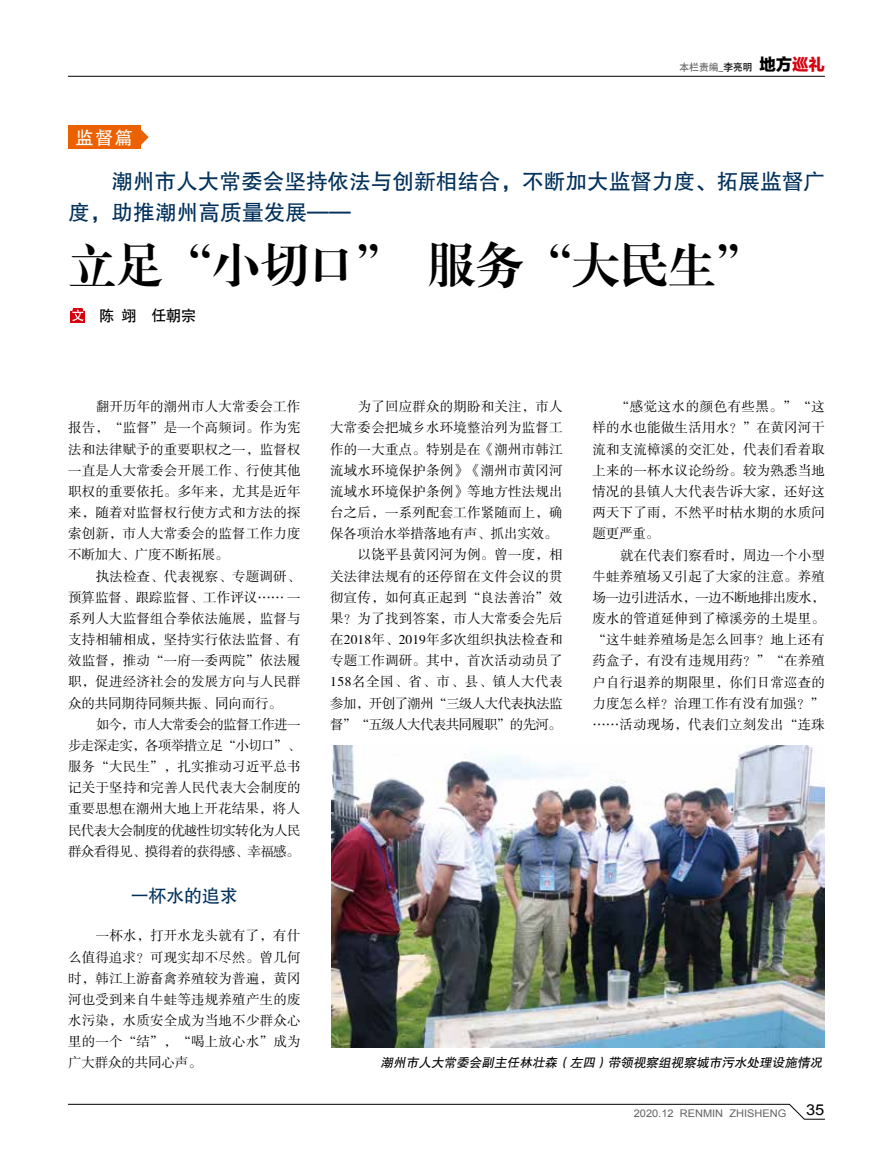
<style>
.page{position:relative;width:893px;height:1149px;background:#fff}
.page>*{position:absolute;margin:0;border:0;box-sizing:border-box;transform-origin:0 0}
.t1{font:48px "FZXBSJW GB1 0";color:#000}
.t2{font:21.75px/31.5px "FZHTJW GB1 0";letter-spacing:-.005em;color:#00305b}
.t3{font:18px "FZHTJW GB1 0";letter-spacing:-.01em;color:#00305b}
.t4{font:18px "FZHTJW GB1 0";color:#fff}
.t5{font:15px "Heiti CSEG Medium GB";color:#000}
.t6{font:15px "Arial";color:#000;scale:1.1 1}
.t7{font:13.5px/21.1px "FZSSJW GB1 0";letter-spacing:.015em;color:#000;text-align:justify}
.t8{font:13.5px "FZSSJW GB1 0";letter-spacing:.045em;color:#000}
.t9{font:13.5px "FZSSJW GB1 0";letter-spacing:-.045em;color:#000}
.t10{font:13.5px "FZSSJW GB1 0";letter-spacing:-.05em;color:#000}
.t11{font:13.5px "FZSSJW GB1 0";letter-spacing:-.01em;color:#000}
.t12{font:italic 12.75px "FZHTJW GB1 0";color:#000}
.t13{font:10.5px "Arial";color:#636262;scale:1.05 1}
.t14{font:9.75px "Heiti CSEG Medium GB";color:#636262}
.s1{color:#000}
.s2{font-family:"FZLTTHJW GB1 0";font-size:16.5px;color:#000}
.s3{font-family:"FZLTTHJW GB1 0";font-size:16.5px;color:#d7000f}
</style>
<div class="page">
<svg style="left:68px;top:1103px;width:757px;height:16px"></svg>
<hr style="left:68px;top:76px;width:757px;height:1px;background:#000">
<svg style="left:140px;top:127px;width:9px;height:21px"></svg>
<div style="left:68px;top:125px;width:72px;height:24px;background:#eb6100"></div>
<div style="left:71px;top:311px;width:14px;height:11px;background:#d7000f"></div>
<svg style="left:72px;top:308px;width:12px;height:13px"></svg>
<img style="left:332px;top:745px;width:493px;height:302px">
<p class="t14" style="left:679px;top:62px;width:147px">本栏责编_<span class="s1">李亮明</span> <span class="s2">地方</span><span class="s3">巡礼</span></p>
<h3 class="t4" style="left:75px;top:127px;width:59px">监督篇</h3>
<h2 class="t2" style="left:68px;top:166px;width:758px;text-indent:43px">潮州市人大常委会坚持依法与创新相结合，不断加大监督力度、拓展监督广度，助推潮州高质量发展——</h2>
<h1 class="t1" style="left:68px;top:239px;width:698px">立足“小切口” 服务“大民生”</h1>
<p class="t5" style="left:100px;top:308px;width:98px">陈 翊 任朝宗</p>
<p class="t7" style="left:68px;top:396px;width:234px;text-indent:28px">翻开历年的潮州市人大常委会工作报告，“监督”是一个高频词。作为宪法和法律赋予的重要职权之一，监督权一直是人大常委会开展工作、行使其他职权的重要依托。多年来，尤其是近年来，随着对监督权行使方式和方法的探索创新，市人大常委会的监督工作力度不断加大、广度不断拓展。</p>
<p class="t7" style="left:68px;top:566px;width:234px;text-indent:28px">执法检查、代表视察、专题调研、预算监督、跟踪监督、工作评议…… 一系列人大监督组合拳依法施展，监督与支持相辅相成，坚持实行依法监督、有效监督，推动“一府一委两院”依法履职，促进经济社会的发展方向与人民群众的共同期待同频共振、同向而行。</p>
<p class="t7" style="left:68px;top:714px;width:234px;text-indent:28px">如今，市人大常委会的监督工作进一步走深走实，各项举措立足“小切口”、服务“大民生”，扎实推动习近平总书记关于坚持和完善人民代表大会制度的重要思想在潮州大地上开花结果，将人民代表大会制度的优越性切实转化为人民群众看得见、摸得着的获得感、幸福感。</p>
<h3 class="t3" style="left:131px;top:885px;width:109px">一杯水的追求</h3>
<p class="t7" style="left:68px;top:925px;width:234px;text-indent:28px">一杯水，打开水龙头就有了，有什么值得追求？可现实却不尽然。曾几何时，韩江上游畜禽养殖较为普遍，黄冈河也受到来自牛蛙等违规养殖产生的废水污染，水质安全成为当地不少群众心里的一个“结”，“喝上放心水”成为广大群众的共同心声。</p>
<p class="t7" style="left:358px;top:396px;width:206px">为了回应群众的期盼和关注，市人</p>
<p class="t7" style="left:330px;top:418px;width:234px">大常委会把城乡水环境整治列为监督工</p>
<p class="t7" style="left:330px;top:439px;width:234px">作的一大重点。特别是在《潮州市韩江</p>
<p class="t7" style="left:330px;top:460px;width:234px">流域水环境保护条例》《潮州市黄冈河</p>
<p class="t7" style="left:330px;top:481px;width:234px">流域水环境保护条例》等地方性法规出</p>
<p class="t7" style="left:330px;top:502px;width:234px">台之后，一系列配套工作紧随而上，确</p>
<p class="t11" style="left:330px;top:526px;width:229px">保各项治水举措落地有声、抓出实效。</p>
<p class="t7" style="left:358px;top:544px;width:206px">以饶平县黄冈河为例。曾一度，相</p>
<p class="t7" style="left:330px;top:566px;width:234px">关法律法规有的还停留在文件会议的贯</p>
<p class="t7" style="left:330px;top:587px;width:234px">彻宣传，如何真正起到“良法善治”效</p>
<p class="t7" style="left:330px;top:608px;width:234px">果？为了找到答案，市人大常委会先后</p>
<p class="t7" style="left:330px;top:629px;width:234px">在2018年、2019年多次组织执法检查和</p>
<p class="t7" style="left:330px;top:650px;width:234px">专题工作调研。其中，首次活动动员了</p>
<p class="t8" style="left:330px;top:674px;width:234px">158名全国、省、市、县、镇人大代表</p>
<p class="t9" style="left:330px;top:695px;width:234px">参加，开创了潮州“三级人大代表执法监</p>
<p class="t10" style="left:330px;top:717px;width:233px">督”“五级人大代表共同履职”的先河。</p>
<p class="t7" style="left:592px;top:396px;width:234px;text-indent:23px">“感觉这水的颜色有些黑。”“这样的水也能做生活用水？”在黄冈河干流和支流樟溪的交汇处，代表们看着取上来的一杯水议论纷纷。较为熟悉当地情况的县镇人大代表告诉大家，还好这两天下了雨，不然平时枯水期的水质问题更严重。</p>
<p class="t7" style="left:592px;top:545px;width:234px;text-indent:28px">就在代表们察看时，周边一个小型牛蛙养殖场又引起了大家的注意。养殖场一边引进活水，一边不断地排出废水，废水的管道延伸到了樟溪旁的土堤里。“这牛蛙养殖场是怎么回事？地上还有药盒子，有没有违规用药？”“在养殖户自行退养的期限里，你们日常巡查的力度怎么样？治理工作有没有加强？” ……活动现场，代表们立刻发出“连珠</p>
<p class="t12" style="left:381px;top:1054px;width:446px">潮州市人大常委会副主任林壮森（左四）带领视察组视察城市污水处理设施情况</p>
<p class="t13" style="left:634px;top:1105px;width:147px">2020.12 RENMIN ZHISHENG</p>
<p class="t6" style="left:806px;top:1099px;width:18px">35</p>
</div>
